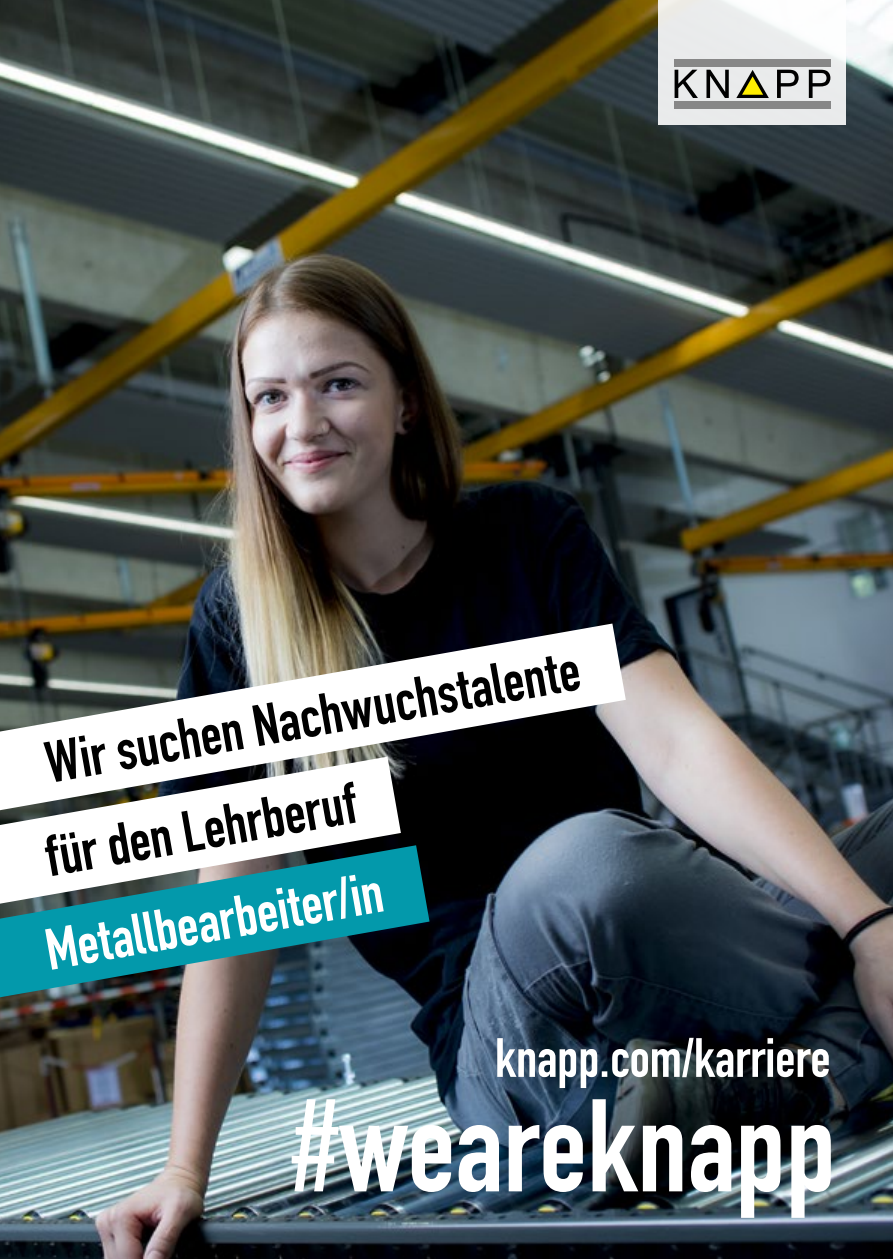
<style>
.page{position:relative;width:893px;height:1259px;background:#fff}
.page>*{position:absolute;margin:0;border:0;box-sizing:border-box;transform-origin:0 0}
.t1{font:129.3px "DIN Engschrift";color:#fff}
.t2{font:57.3px/92.1px "DIN Engschrift";color:#000}
.t3{font:57.3px "DIN Engschrift";color:#fff}
.t4{font:54.3px "DIN Engschrift";color:#fff}
</style>
<div class="page">
<img style="left:0;top:0;width:893px;height:1259px">
<svg style="left:0;top:623px;width:626px;height:187px"></svg>
<svg style="left:0;top:756px;width:401px;height:89px"></svg>
<svg style="left:0;top:845px;width:429px;height:152px;background:#3c8a95"></svg>
<svg style="left:659px;top:0;width:187px;height:125px;fill:#eaebec"></svg>
<svg style="left:675px;top:70px;width:23px;height:28px"></svg>
<svg style="left:706px;top:70px;width:23px;height:28px"></svg>
<svg style="left:777px;top:70px;width:22px;height:28px"></svg>
<svg style="left:809px;top:70px;width:21px;height:28px"></svg>
<svg style="left:736px;top:70px;width:33px;height:28px"></svg>
<div style="left:674px;top:101px;width:156px;height:8px;background:#878787"></div>
<div style="left:674px;top:59px;width:156px;height:7px;background:#878787"></div>
<p class="t2" style="left:22px;top:721px;width:560px;rotate:-10deg">Wir suchen Nachwuchstalente für den Lehrberuf</p>
<p class="t3" style="left:40px;top:917px;width:343px;rotate:-10deg">Metallbearbeiter/in</p>
<p class="t4" style="left:495px;top:1026px;width:337px">knapp.com/karriere</p>
<h1 class="t1" style="left:291px;top:1070px;width:547px">#weareknapp</h1>
</div>
